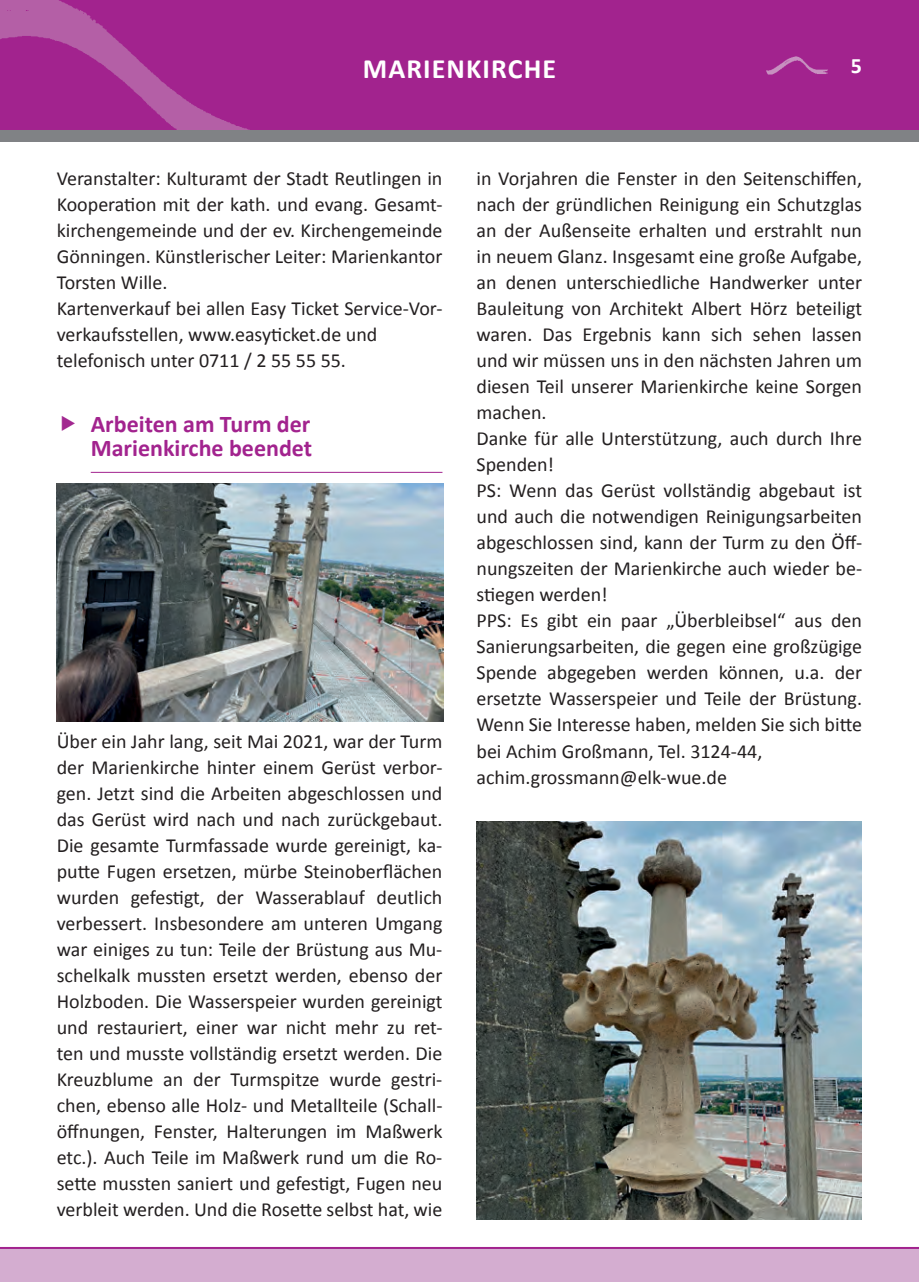
<style>
.page{position:relative;width:919px;height:1282px;background:#fff}
.page>*{position:absolute;margin:0;border:0;box-sizing:border-box;transform-origin:0 0}
.t1{font:700 28px "Calibri";letter-spacing:.04em;color:#fff}
.t2{font:700 24px/24px "Calibri";color:#a2238e}
.t3{font:700 22px "Calibri";color:#fff}
.t4{font:20px/26px "Calibri";color:#231f20}
</style>
<div class="page">
<div style="left:0;top:0;width:918px;height:130px;background:#a2238e"></div>
<div style="left:0;top:1247px;width:918px;height:34px;background:#d4add0"></div>
<img style="left:0;top:0;width:250px;height:130px">
<hr style="left:0;top:1246px;width:918px;height:2px;background:#a2238e">
<div style="left:0;top:130px;width:918px;height:12px;background:#808285"></div>
<img style="left:766px;top:56px;width:62px;height:19px">
<hr style="left:91px;top:472px;width:351px;height:1px;background:#a2238e">
<img style="left:476px;top:821px;width:385px;height:398px">
<img style="left:57px;top:484px;width:386px;height:238px">
<h1 class="t1" style="left:363px;top:49px;width:195px">MARIENKIRCHE</h1>
<p class="t3" style="left:850px;top:50px;width:13px">5</p>
<p class="t4" style="left:57px;top:165px;width:387px">Veranstalter: Kulturamt der Stadt Reutlingen in Kooperation mit der kath. und evang. Gesamt&shy;kirchengemeinde und der ev. Kirchengemeinde Gönningen. Künstlerischer Leiter: Marienkantor Torsten Wille.<br>Kartenverkauf bei allen Easy Ticket Service-Vor&shy;verkaufsstellen, www.easyticket.de und telefonisch unter 0711 / 2 55 55 55.</p>
<p class="t2" style="left:91px;top:411px;width:223px">Arbeiten am Turm der<br>Marienkirche beendet</p>
<p class="t4" style="left:57px;top:727px;width:387px;text-align:justify">Über ein Jahr lang, seit Mai 2021, war der Turm der Marienkirche hinter einem Gerüst verbor&shy;gen. Jetzt sind die Arbeiten abgeschlossen und das Gerüst wird nach und nach zurückgebaut.<br>Die gesamte Turmfassade wurde gereinigt, ka&shy;putte Fugen ersetzen, mürbe Steinoberflächen wurden gefestigt, der Wasserablauf deutlich verbessert. Insbesondere am unteren Umgang war einiges zu tun: Teile der Brüstung aus Mu&shy;schelkalk mussten ersetzt werden, ebenso der Holzboden. Die Wasserspeier wurden gereinigt und restauriert, einer war nicht mehr zu ret&shy;ten und musste vollständig ersetzt werden. Die Kreuzblume an der Turmspitze wurde gestri&shy;chen, ebenso alle Holz- und Metallteile (Schall&shy;öffnungen, Fenster, Halterungen im Maßwerk etc.). Auch Teile im Maßwerk rund um die Ro&shy;sette mussten saniert und gefestigt, Fugen neu verbleit werden. Und die Rosette selbst hat, wie</p>
<p class="t4" style="left:476px;top:164px;width:387px">in Vorjahren die Fenster in den Seitenschiffen, nach der gründlichen Reinigung ein Schutzglas an der Außenseite erhalten und erstrahlt nun in neuem Glanz. Insgesamt eine große Aufgabe, an denen unterschiedliche Handwerker unter Bauleitung von Architekt Albert Hörz beteiligt waren. Das Ergebnis kann sich sehen lassen und wir müssen uns in den nächsten Jahren um diesen Teil unserer Marienkirche keine Sorgen machen.<br>Danke für alle Unterstützung, auch durch Ihre Spenden!<br>PS: Wenn das Gerüst vollständig abgebaut ist und auch die notwendigen Reinigungsarbeiten abgeschlossen sind, kann der Turm zu den Öff&shy;nungszeiten der Marienkirche auch wieder be&shy;stiegen werden!<br>PPS: Es gibt ein paar „Überbleibsel“ aus den Sanierungsarbeiten, die gegen eine großzügige Spende abgegeben werden können, u.a. der ersetzte Wasserspeier und Teile der Brüstung.<br>Wenn Sie Interesse haben, melden Sie sich bitte bei Achim Großmann, Tel. 3124-44, achim.grossmann@elk-wue.de</p>
</div>
